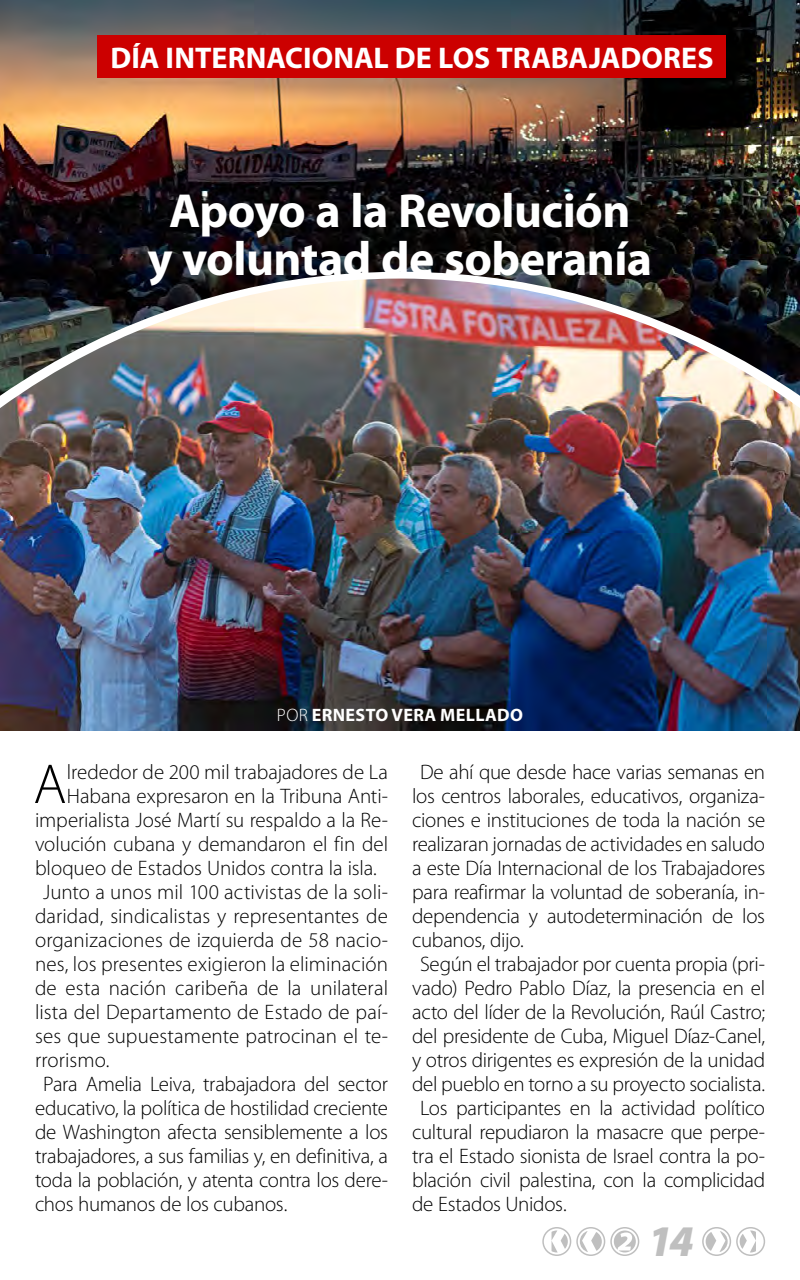
<style>
.page{position:relative;width:800px;height:1280px;background:#fff}
.page>*{position:absolute;margin:0;border:0;box-sizing:border-box;transform-origin:0 0}
.CAPITULAR{font:300 56.6px "Myriad Pro";color:#000}
.Tit_1{font:700 48px/48px "Myriad Pro";letter-spacing:-.01em;color:#fff;text-align:center}
.t1{font:italic 900 43.9px "Myriad Pro";color:#bfbfbf}
.Epigrafe{font:700 30px "Myriad Pro";color:#fff}
.cuerpo{font:300 21px/24px "Myriad Pro";letter-spacing:-.015em;color:#000;text-align:justify}
.CAPITULAR-2{font:300 21px "Myriad Pro";letter-spacing:-.005em;color:#000}
.Credito_de_Periodist{font:700 18px "Myriad Pro";letter-spacing:.02em;color:#fff}
.s1{font-weight:300}
</style>
<div class="page">
<img style="left:0;top:0;width:800px;height:279px">
<img style="left:0;top:279px;width:800px;height:452px">
<div style="left:98px;top:35px;width:628px;height:43px;background:#c00"></div>
<svg style="left:542px;top:1227px;width:97px;height:29px"></svg>
<svg style="left:702px;top:1227px;width:63px;height:29px"></svg>
<p class="Epigrafe" style="left:110px;top:41px;width:605px">DÍA INTERNACIONAL DE LOS TRABAJADORES</p>
<p class="Tit_1" style="left:147px;top:187px;width:506px">Apoyo a la Revolución<br>y voluntad de soberanía</p>
<p class="Credito_de_Periodist" style="left:277px;top:704px;width:248px"><span class="s1">POR</span> ERNESTO VERA MELLADO</p>
<p class="CAPITULAR" style="left:33px;top:750px;width:35px">A</p>
<p class="CAPITULAR-2" style="left:67px;top:759px;width:323px">lrededor de 200 mil trabajadores de La</p>
<p class="CAPITULAR-2" style="left:67px;top:783px;width:323px">Habana expresaron en la Tribuna Anti-</p>
<p class="CAPITULAR-2" style="left:35px;top:807px;width:355px">imperialista José Martí su respaldo a la Re-</p>
<p class="CAPITULAR-2" style="left:35px;top:831px;width:355px">volución cubana y demandaron el fin del</p>
<p class="CAPITULAR-2" style="left:35px;top:855px;width:343px">bloqueo de Estados Unidos contra la isla.</p>
<p class="cuerpo" style="left:35px;top:880px;width:355px;text-indent:8px">Junto a unos mil 100 activistas de la soli&shy;daridad, sindicalistas y representantes de organizaciones de izquierda de 58 nacio&shy;nes, los presentes exigieron la eliminación de esta nación caribeña de la unilateral lista del Departamento de Estado de paí&shy;ses que supuestamente patrocinan el te&shy;rrorismo.</p>
<p class="cuerpo" style="left:35px;top:1072px;width:355px;text-indent:8px">Para Amelia Leiva, trabajadora del sector educativo, la política de hostilidad creciente de Washington afecta sensiblemente a los trabajadores, a sus familias y, en definitiva, a toda la población, y atenta contra los dere&shy;chos humanos de los cubanos.</p>
<p class="cuerpo" style="left:412px;top:760px;width:355px;text-indent:8px">De ahí que desde hace varias semanas en los centros laborales, educativos, organiza&shy;ciones e instituciones de toda la nación se realizaran jornadas de actividades en saludo a este Día Internacional de los Trabajadores para reafirmar la voluntad de soberanía, in&shy;dependencia y autodeterminación de los cubanos, dijo.</p>
<p class="cuerpo" style="left:412px;top:952px;width:355px;text-align:center">Según el trabajador por cuenta propia (pri&shy;vado) Pedro Pablo Díaz, la presencia en el acto del líder de la Revolución, Raúl Castro; del presidente de Cuba, Miguel Díaz-Canel, y otros dirigentes es expresión de la unidad del pueblo en torno a su proyecto socialista.</p>
<p class="cuerpo" style="left:412px;top:1096px;width:355px;text-indent:8px">Los participantes en la actividad político cultural repudiaron la masacre que perpe&shy;tra el Estado sionista de Israel contra la po&shy;blación civil palestina, con la complicidad de Estados Unidos.</p>
<h3 class="t1" style="left:648px;top:1212px;width:48px">14</h3>
</div>
